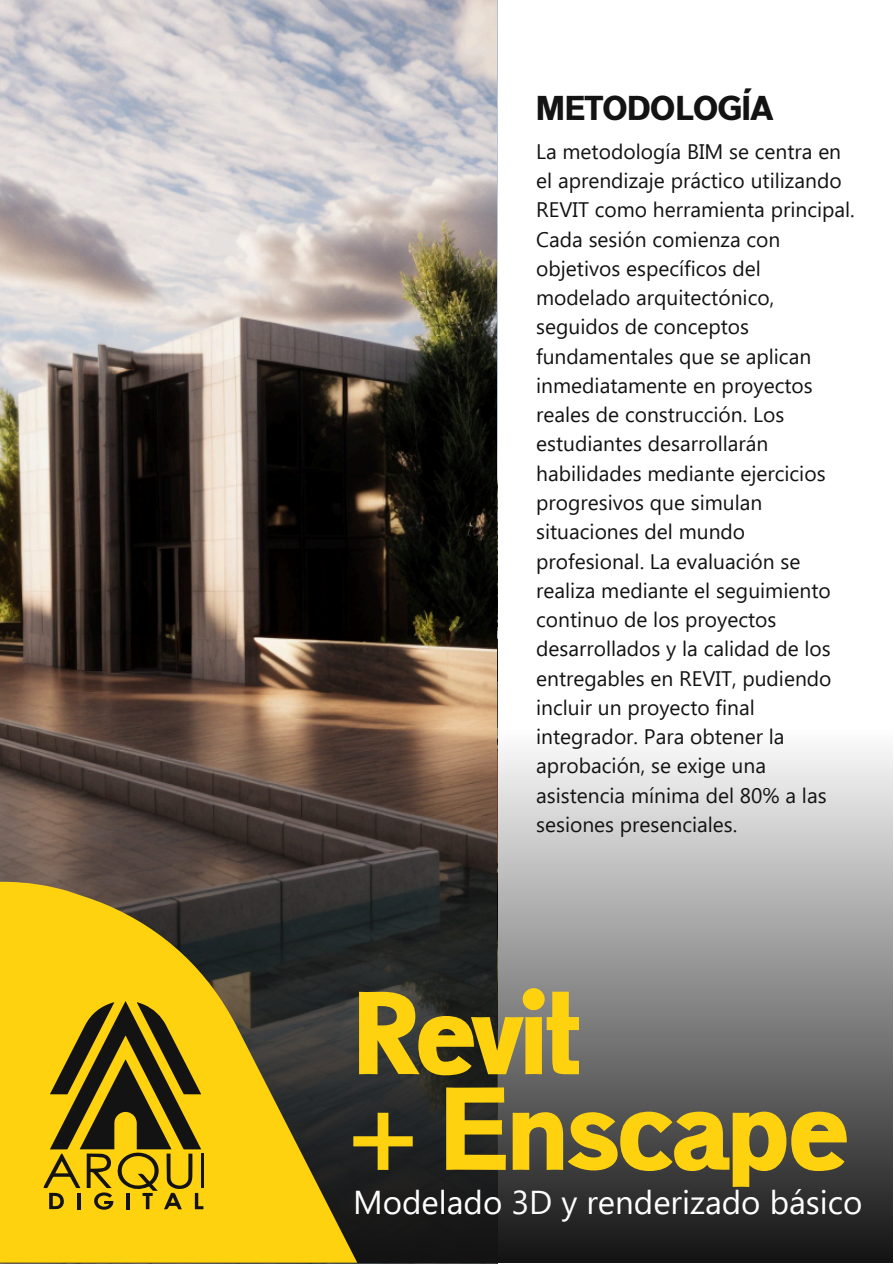
<style>
.page{position:relative;width:894px;height:1264px;background:#fff}
.page>*{position:absolute;margin:0;border:0;box-sizing:border-box;transform-origin:0 0}
.t1{font:112.5px/95.7px "Maximum Impact";color:#ffd210}
.t2{font:33px "Segoe UI";color:#fff}
.t3{font:33px "Maximum Impact";color:#131313}
.t4{font:21px/29.2px "Segoe UI";color:#131313}
</style>
<div class="page">
<img style="left:0;top:0;width:496px;height:1263px">
<svg style="left:0;top:730px;width:892px;height:532px;background:#6d6a68"></svg>
<svg style="left:0;top:881px;width:357px;height:381px;background:#ab901c"></svg>
<hr style="left:201px;top:1153px;width:3px;height:34px;background:#131313">
<svg style="left:44px;top:1000px;width:159px;height:210px;background:#9f8411"></svg>
<hr style="left:77px;top:1192px;width:4px;height:17px;background:#131313">
<hr style="left:127px;top:1192px;width:3px;height:17px;background:#131313">
<p class="t3" style="left:536px;top:88px;width:238px">METODOLOGÍA</p>
<h2 class="t4" style="left:536px;top:135px;width:320px">La metodología BIM se centra en el aprendizaje práctico utilizando<br>REVIT como herramienta principal.<br>Cada sesión comienza con objetivos específicos del modelado arquitectónico, seguidos de conceptos fundamentales que se aplican inmediatamente en proyectos reales de construcción. Los estudiantes desarrollarán habilidades mediante ejercicios progresivos que simulan situaciones del mundo profesional. La evaluación se realiza mediante el seguimiento continuo de los proyectos desarrollados y la calidad de los entregables en REVIT, pudiendo incluir un proyecto final integrador. Para obtener la aprobación, se exige una asistencia mínima del 80% a las sesiones presenciales.</h2>
<p class="t1" style="left:353px;top:989px;width:494px">Revit<br>+ Enscape</p>
<p class="t2" style="left:353px;top:1178px;width:510px">Modelado 3D y renderizado básico</p>
</div>
